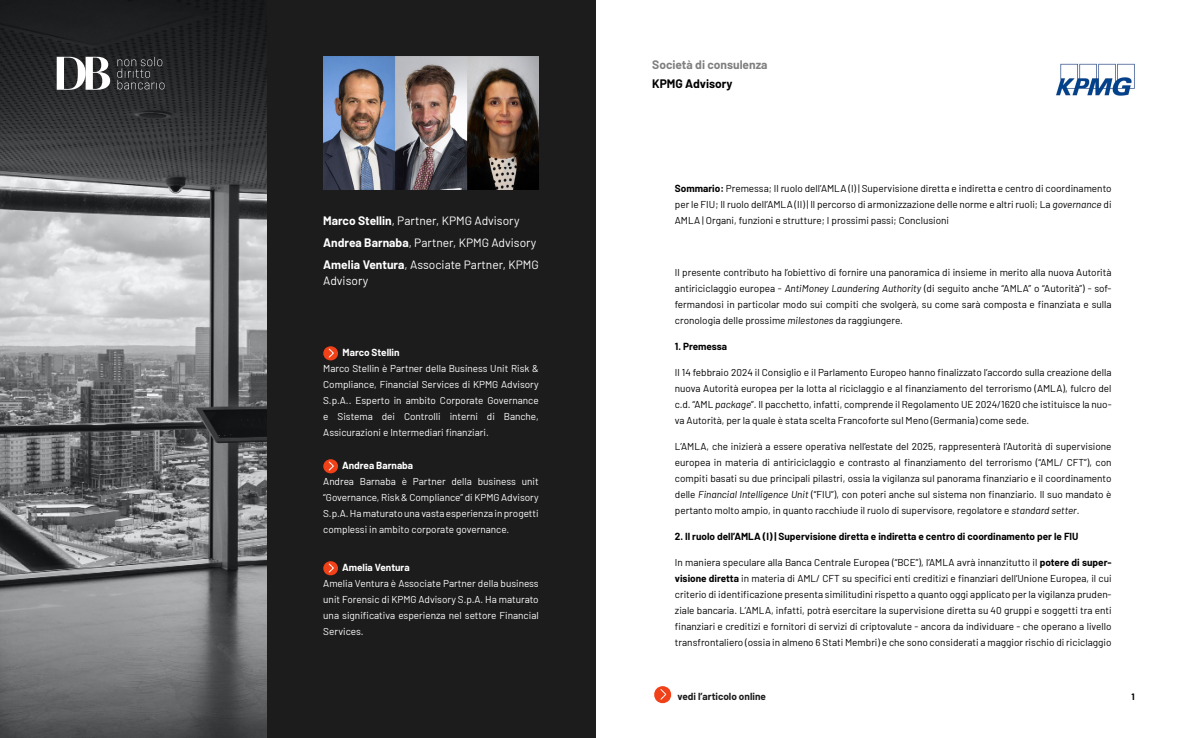
<style>
.page{position:relative;width:1191px;height:738px;background:#fff}
.page>*{position:absolute;margin:0;border:0;box-sizing:border-box;transform-origin:0 0}
.t1{font:12px/22px "Barlow";color:#fff}
.t2{font:700 12px "Barlow";color:#808080}
.t3{font:700 12px "Barlow";color:#000}
.t4{font:10px/16px "Barlow";color:#000;text-align:justify}
.t5{font:10px/16px "Barlow";color:#fff;text-align:justify}
.t6{font:700 10px "Barlow";color:#000}
.t7{font:700 10px "Barlow";color:#fff}
.t8{font:700 10px "Barlow";color:#1c1c1c}
.t9{font:700 9px "Barlow";color:#000}
.s1{font-weight:700}
.s2{font-style:italic}
</style>
<div class="page">
<svg style="left:654px;top:686px;width:18px;height:17px"></svg>
<img style="left:1056px;top:63px;width:79px;height:33px">
<img style="left:0;top:0;width:266px;height:737px">
<div style="left:266px;top:0;width:329px;height:737px;background:#1c1c1c"></div>
<img style="left:323px;top:57px;width:216px;height:132px">
<svg style="left:323px;top:346px;width:15px;height:14px"></svg>
<svg style="left:117px;top:57px;width:47px;height:32px;background:#3b3c3e"></svg>
<svg style="left:57px;top:57px;width:53px;height:33px"></svg>
<svg style="left:323px;top:561px;width:15px;height:14px"></svg>
<svg style="left:323px;top:459px;width:15px;height:14px"></svg>
<p class="t1" style="left:323px;top:208px;width:217px"><span class="s1">Marco Stellin</span>, Partner, KPMG Advisory<br><span class="s1">Andrea Barnaba</span>, Partner, KPMG Advisory<br><span class="s1">Amelia Ventura</span>, Associate Partner, KPMG</p>
<p class="t1" style="left:323px;top:268px;width:46px">Advisory</p>
<p class="t7" style="left:342px;top:345px;width:59px">Marco Stellin</p>
<p class="t5" style="left:323px;top:359px;width:217px">Marco Stellin è Partner della Business Unit Risk &amp; Compliance, Financial Services di KPMG Advisory S.p.A.. Esperto in ambito Corporate Governance e Sistema dei Controlli interni di Banche, Assicurazioni e Intermediari finanziari.</p>
<p class="t7" style="left:342px;top:458px;width:73px">Andrea Barnaba</p>
<p class="t5" style="left:323px;top:472px;width:217px">Andrea Barnaba è Partner della business unit “Governance, Risk &amp; Compliance” di KPMG Advisory S.p.A. Ha maturato una vasta esperienza in progetti complessi in ambito corporate governance.</p>
<p class="t7" style="left:342px;top:559px;width:69px">Amelia Ventura</p>
<p class="t5" style="left:323px;top:574px;width:217px">Amelia Ventura è Associate Partner della business unit Forensic di KPMG Advisory S.p.A. Ha maturato una significativa esperienza nel settore Financial Services.</p>
<p class="t2" style="left:652px;top:55px;width:117px">Società di consulenza</p>
<p class="t3" style="left:652px;top:75px;width:82px">KPMG Advisory</p>
<p class="t4" style="left:675px;top:179px;width:438px"><span class="s1">Sommario:</span> Premessa; Il ruolo dell’AMLA (I) | Supervisione diretta e indiretta e centro di coordinamento per le FIU; Il ruolo dell’AMLA (II) | Il percorso di armonizzazione delle norme e altri ruoli; La <span class="s2">governance</span> di AMLA | Organi, funzioni e strutture; I prossimi passi; Conclusioni</p>
<p class="t4" style="left:675px;top:263px;width:438px">Il presente contributo ha l’obiettivo di fornire una panoramica di insieme in merito alla nuova Autorità antiriciclaggio europea - <span class="s2">AntiMoney Laundering Authority</span> (di seguito anche “AMLA” o “Autorità”) - sof&shy;fermandosi in particolar modo sui compiti che svolgerà, su come sarà composta e finanziata e sulla cronologia delle prossime <span class="s2">milestones</span> da raggiungere.</p>
<p class="t6" style="left:675px;top:338px;width:54px">1. Premessa</p>
<p class="t4" style="left:675px;top:363px;width:438px">Il 14 febbraio 2024 il Consiglio e il Parlamento Europeo hanno finalizzato l’accordo sulla creazione della nuova Autorità europea per la lotta al riciclaggio e al finanziamento del terrorismo (AMLA), fulcro del c.d. “AML <span class="s2">package</span>”. Il pacchetto, infatti, comprende il Regolamento UE 2024/1620 che istituisce la nuo&shy;va Autorità, per la quale è stata scelta Francoforte sul Meno (Germania) come sede.</p>
<p class="t4" style="left:675px;top:437px;width:438px">L’AMLA, che inizierà a essere operativa nell’estate del 2025, rappresenterà l’Autorità di supervisione europea in materia di antiriciclaggio e contrasto al finanziamento del terrorismo (“AML/ CFT”), con compiti basati su due principali pilastri, ossia la vigilanza sul panorama finanziario e il coordinamento delle <span class="s2">Financial Intelligence Unit</span> (“FIU”), con poteri anche sul sistema non finanziario. Il suo mandato è pertanto molto ampio, in quanto racchiude il ruolo di supervisore, regolatore e <span class="s2">standard setter</span>.</p>
<p class="t6" style="left:675px;top:528px;width:405px">2. Il ruolo dell’AMLA (I) | Supervisione diretta e indiretta e centro di coordinamento per le FIU</p>
<p class="t4" style="left:675px;top:553px;width:438px">In maniera speculare alla Banca Centrale Europea (“BCE”), l’AMLA avrà innanzitutto il <span class="s1">potere di super&shy;visione diretta</span> in materia di AML/ CFT su specifici enti creditizi e finanziari dell’Unione Europea, il cui criterio di identificazione presenta similitudini rispetto a quanto oggi applicato per la vigilanza pruden&shy;ziale bancaria. L’AMLA, infatti, potrà esercitare la supervisione diretta su 40 gruppi e soggetti tra enti finanziari e creditizi e fornitori di servizi di criptovalute - ancora da individuare - che operano a livello transfrontaliero (ossia in almeno 6 Stati Membri) e che sono considerati a maggior rischio di riciclaggio</p>
<p class="t8" style="left:677px;top:688px;width:90px">vedi l’articolo online</p>
<p class="t9" style="left:1131px;top:689px;width:5px">1</p>
</div>
